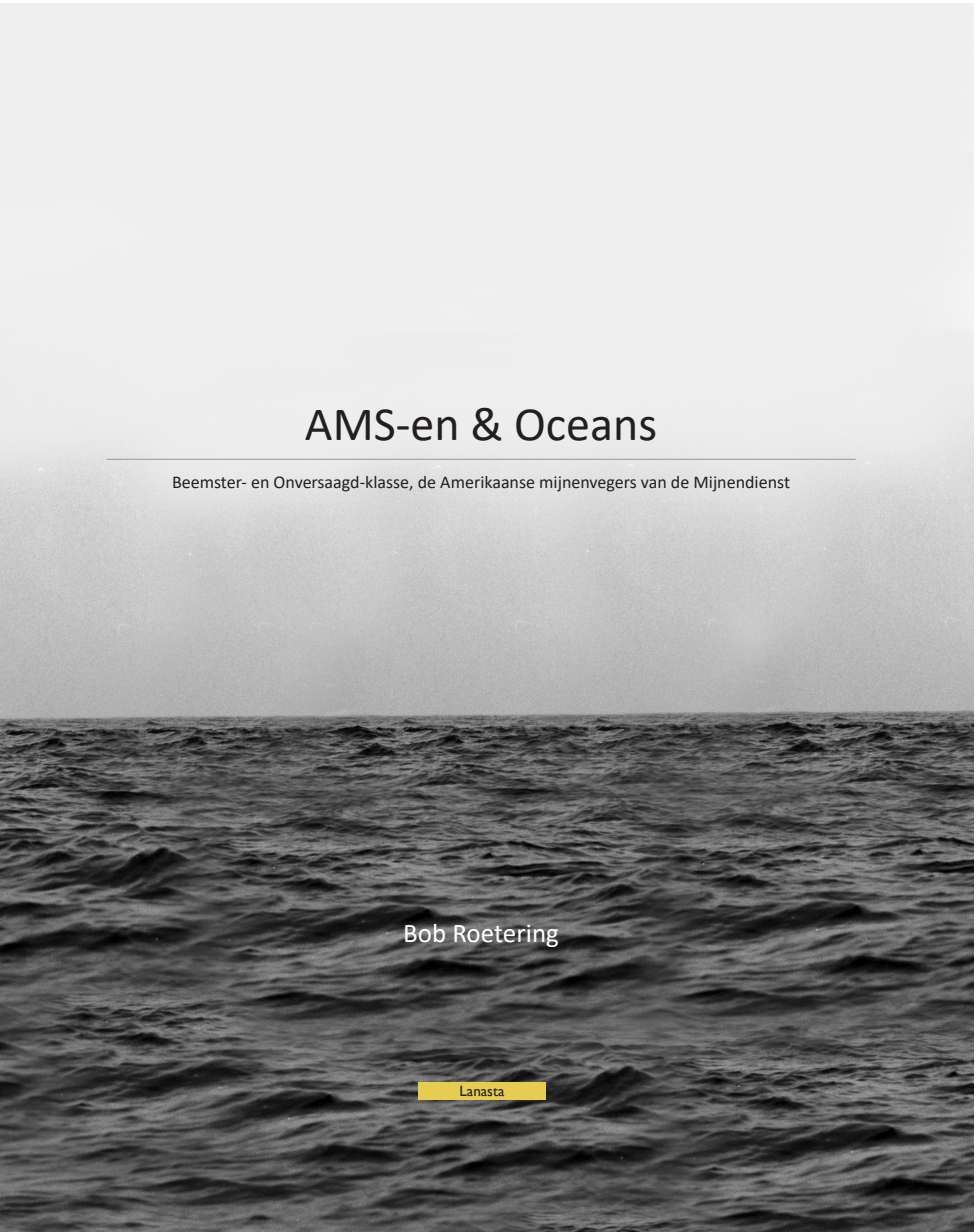
<style>
.page{position:relative;width:979px;height:1232px;background:#fff}
.page>*{position:absolute;margin:0;border:0;box-sizing:border-box;transform-origin:0 0}
.Titel_boek{font:48px "Calibri";color:#231f20}
.Titel_boek-2{font:27px "Calibri";color:#fff}
.Titel_boek-3{font:18px "Calibri";color:#231f20}
.Tekening_kop{font:15px "Gill Sans";color:#231f20}
</style>
<div class="page">
<img style="left:0;top:3px;width:972px;height:1229px">
<div style="left:418px;top:1083px;width:127px;height:17px;background:#e6cd51"></div>
<hr style="left:106px;top:459px;width:749px;height:1px;background:#949698">
<p class="Titel_boek" style="left:305px;top:391px;width:353px">AMS-en &amp; Oceans</p>
<p class="Titel_boek-3" style="left:172px;top:469px;width:619px">Beemster- en Onversaagd-klasse, de Amerikaanse mijnenvegers van de Mijnendienst</p>
<p class="Titel_boek-2" style="left:403px;top:914px;width:157px">Bob Roetering</p>
<p class="Tekening_kop" style="left:459px;top:1082px;width:46px">Lanasta</p>
</div>
